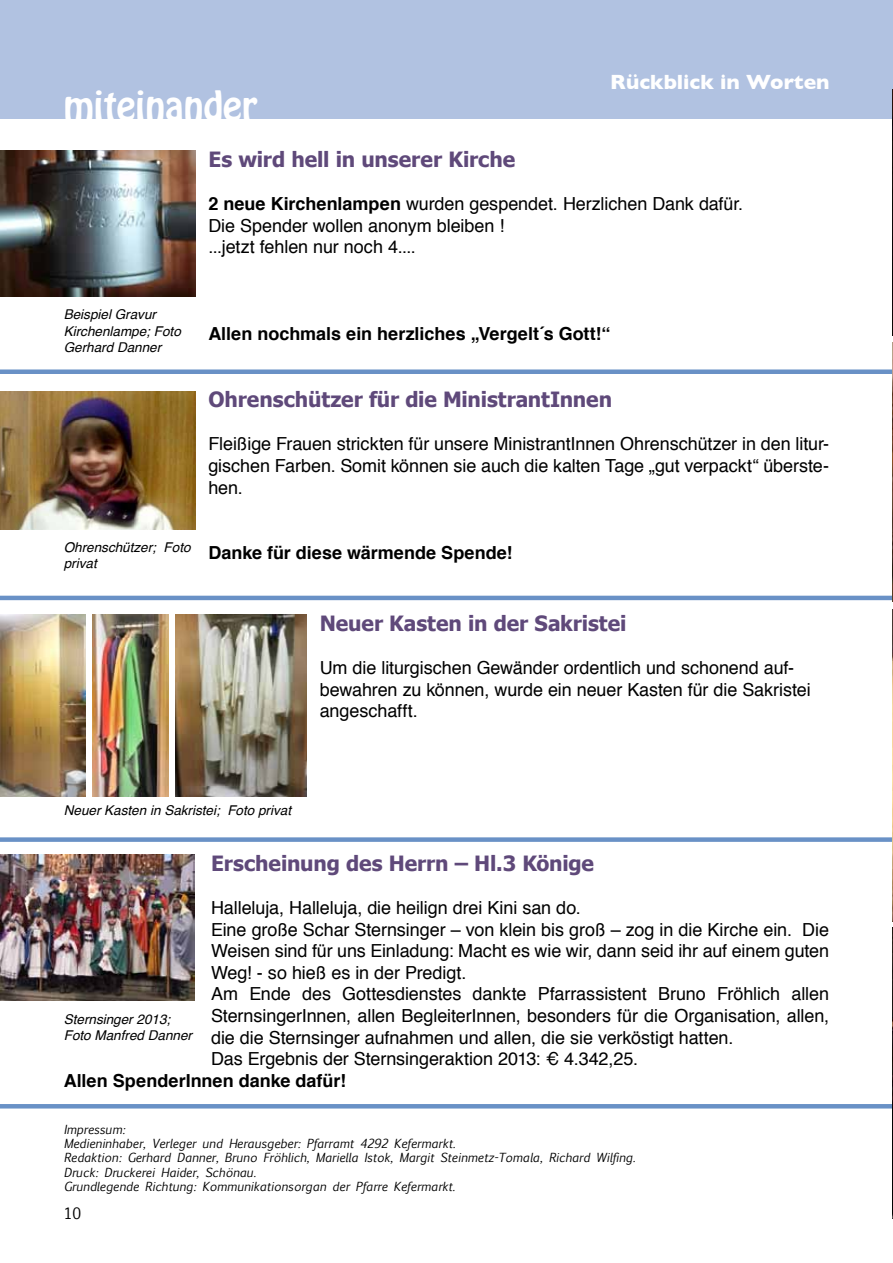
<style>
.page{position:relative;width:893px;height:1263px;background:#fff}
.page>*{position:absolute;margin:0;border:0;box-sizing:border-box;transform-origin:0 0}
.t1{font:36px "Hobo Std";color:#fff}
.t2{font:700 21px "Tahoma";letter-spacing:-.005em;color:#5f497a}
.t3{font:700 21px "Gill Sans";color:#fff}
.t4{font:18px/21.6px "Helvetica";letter-spacing:-.005em;color:#000}
.t5{font:700 18px "Helvetica";color:#000}
.t6{font:15px "Euphemia UCAS";color:#000}
.t7{font:italic 13.5px/16.2px "Helvetica";color:#000}
.t8{font:italic 12px/14.4px "Euphemia UCAS";color:#000}
.s1{font-weight:700}
</style>
<div class="page">
<div style="left:0;top:0;width:893px;height:119px;background:#b1c2e1"></div>
<div style="left:0;top:369px;width:893px;height:5px;background:#6991c6"></div>
<img style="left:0;top:151px;width:196px;height:146px">
<hr style="left:0;top:596px;width:893px;height:4px;background:#6991c6">
<hr style="left:0;top:1104px;width:893px;height:4px;background:#6991c6">
<img style="left:0;top:391px;width:196px;height:138px">
<img style="left:0;top:615px;width:85px;height:182px">
<img style="left:92px;top:615px;width:76px;height:182px">
<img style="left:175px;top:615px;width:132px;height:182px">
<div style="left:0;top:837px;width:893px;height:5px;background:#6991c6"></div>
<img style="left:0;top:855px;width:195px;height:145px">
<img style="left:892px;top:610px;width:1px;height:311px">
<img style="left:892px;top:927px;width:1px;height:291px">
<img style="left:892px;top:342px;width:1px;height:259px">
<img style="left:892px;top:90px;width:1px;height:245px">
<h1 class="t1" style="left:64px;top:81px;width:195px">miteinander</h1>
<p class="t3" style="left:610px;top:70px;width:221px">Rückblick in Worten</p>
<p class="t2" style="left:208px;top:145px;width:308px">Es wird hell in unserer Kirche</p>
<p class="t4" style="left:208px;top:194px;width:536px"><span class="s1">2 neue Kirchenlampen</span> wurden gespendet. Herzlichen Dank dafür.<br>Die Spender wollen anonym bleiben !<br>...jetzt fehlen nur noch 4....</p>
<p class="t7" style="left:64px;top:307px;width:119px">Beispiel Gravur<br>Kirchenlampe; Foto<br>Gerhard Danner</p>
<p class="t5" style="left:208px;top:319px;width:404px">Allen nochmals ein herzliches „Vergelt´s Gott!“</p>
<p class="t2" style="left:208px;top:385px;width:405px">Ohrenschützer für die MinistrantInnen</p>
<p class="t4" style="left:208px;top:434px;width:622px;text-align:justify">Fleißige Frauen strickten für unsere MinistrantInnen Ohrenschützer in den litur&shy;gischen Farben. Somit können sie auch die kalten Tage „gut verpackt“ überste&shy;hen.</p>
<p class="t7" style="left:64px;top:539px;width:128px">Ohrenschützer; Foto privat</p>
<p class="t5" style="left:208px;top:538px;width:306px">Danke für diese wärmende Spende!</p>
<p class="t2" style="left:320px;top:608px;width:308px">Neuer Kasten in der Sakristei</p>
<p class="t4" style="left:320px;top:657px;width:492px">Um die liturgischen Gewänder ordentlich und schonend auf&shy;bewahren zu können, wurde ein neuer Kasten für die Sakristei angeschafft.</p>
<p class="t7" style="left:64px;top:803px;width:229px">Neuer Kasten in Sakristei; Foto privat</p>
<p class="t2" style="left:211px;top:848px;width:384px">Erscheinung des Herrn – Hl.3 Könige</p>
<p class="t4" style="left:211px;top:897px;width:620px">Halleluja, Halleluja, die heilign drei Kini san do.<br>Eine große Schar Sternsinger – von klein bis groß – zog in die Kirche ein. Die Weisen sind für uns Einladung: Macht es wie wir, dann seid ihr auf einem guten Weg! - so hieß es in der Predigt.<br>Am Ende des Gottesdienstes dankte Pfarrassistent Bruno Fröhlich allen SternsingerInnen, allen BegleiterInnen, besonders für die Organisation, allen, die die Sternsinger aufnahmen und allen, die sie verköstigt hatten.<br>Das Ergebnis der Sternsingeraktion 2013: € 4.342,25.</p>
<p class="t5" style="left:64px;top:1066px;width:284px">Allen SpenderInnen danke dafür!</p>
<p class="t7" style="left:64px;top:1011px;width:130px">Sternsinger 2013;<br>Foto Manfred Danner</p>
<p class="t8" style="left:64px;top:1122px;width:573px">Impressum:<br>Medieninhaber, Verleger und Herausgeber: Pfarramt 4292 Kefermarkt.<br>Redaktion: Gerhard Danner, Bruno Fröhlich, Mariella Istok, Margit Steinmetz-Tomala, Richard Wilfing.<br>Druck: Druckerei Haider, Schönau.<br>Grundlegende Richtung: Kommunikationsorgan der Pfarre Kefermarkt.</p>
<p class="t6" style="left:64px;top:1203px;width:19px">10</p>
</div>
